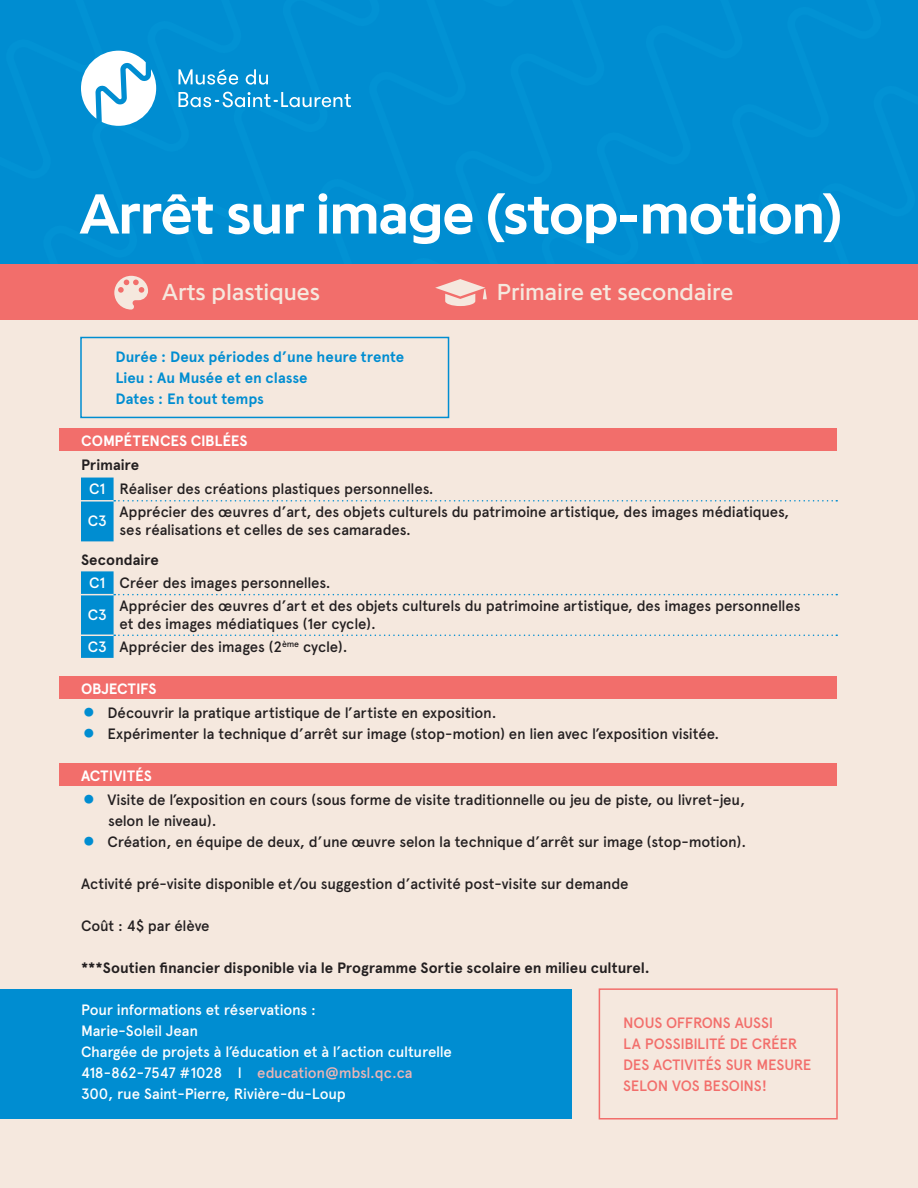
<style>
.page{position:relative;width:918px;height:1188px;background:#fff}
.page>*{position:absolute;margin:0;border:0;box-sizing:border-box;transform-origin:0 0}
.t1{font:700 58.5px "Programme";letter-spacing:-.01em;color:#fff}
.t2{font:24px "Programme";color:#f5e8de}
.t3{font:500 15px "Apercu";letter-spacing:-.015em;color:#231f20}
.t4{font:500 15px "Apercu";letter-spacing:-.015em;color:#fff}
.t5{font:700 15px "Apercu";letter-spacing:-.005em;color:#231f20}
.t6{font:700 15px "Apercu";color:#008dd1}
.t7{font:500 15px/21px "Apercu";letter-spacing:-.01em;color:#f26e6b}
.t8{font:500 15px "Apercu";letter-spacing:-.02em;color:#edb5b5}
.t9{font:700 15px "Apercu";color:#fff}
.s1{font-size:42px;color:#008dd1}
.s2{color:#fff}
</style>
<div class="page">
<div style="left:0;top:0;width:918px;height:264px;background:#008dd1"></div>
<div style="left:0;top:310px;width:918px;height:878px;background:#f5e8de"></div>
<div style="left:0;top:264px;width:918px;height:56px;background:#f26e6b"></div>
<div style="left:0;top:989px;width:572px;height:130px;background:#008dd1"></div>
<div style="left:599px;top:988px;width:239px;height:132px;border:2px solid #f26e6b"></div>
<svg style="left:114px;top:276px;width:34px;height:34px"></svg>
<svg style="left:435px;top:279px;width:52px;height:27px"></svg>
<div style="left:80px;top:337px;width:369px;height:81px;border:2px solid #008dd1"></div>
<div style="left:59px;top:429px;width:778px;height:22px;background:#f26e6b"></div>
<div style="left:59px;top:677px;width:778px;height:22px;background:#f26e6b"></div>
<div style="left:59px;top:763px;width:778px;height:23px;background:#f26e6b"></div>
<svg style="left:81px;top:478px;width:756px;height:63px"></svg>
<svg style="left:81px;top:571px;width:756px;height:87px"></svg>
<svg style="left:81px;top:51px;width:75px;height:75px"></svg>
<svg style="left:179px;top:69px;width:59px;height:16px"></svg>
<svg style="left:246px;top:69px;width:22px;height:16px"></svg>
<svg style="left:179px;top:92px;width:172px;height:15px;background:#45abdd"></svg>
<p class="t1" style="left:80px;top:183px;width:763px">Arrêt sur image (stop-motion)</p>
<p class="t2" style="left:162px;top:277px;width:159px">Arts plastiques</p>
<p class="t2" style="left:497px;top:277px;width:238px">Primaire et secondaire</p>
<p class="t6" style="left:116px;top:348px;width:290px">Durée : Deux périodes d’une heure trente</p>
<p class="t6" style="left:116px;top:369px;width:194px">Lieu : Au Musée et en classe</p>
<p class="t6" style="left:116px;top:390px;width:150px">Dates : En tout temps</p>
<p class="t9" style="left:81px;top:432px;width:168px">COMPÉTENCES CIBLÉES</p>
<p class="t5" style="left:81px;top:456px;width:60px">Primaire</p>
<p class="t4" style="left:89px;top:480px;width:18px">C1</p>
<p class="t3" style="left:120px;top:480px;width:316px">Réaliser des créations plastiques personnelles.</p>
<p class="t4" style="left:88px;top:512px;width:21px">C3</p>
<p class="t3" style="left:120px;top:503px;width:671px">Apprécier des œuvres d’art, des objets culturels du patrimoine artistique, des images médiatiques,</p>
<p class="t3" style="left:120px;top:521px;width:293px">ses réalisations et celles de ses camarades.</p>
<p class="t5" style="left:81px;top:551px;width:79px">Secondaire</p>
<p class="t4" style="left:89px;top:574px;width:18px">C1</p>
<p class="t3" style="left:120px;top:574px;width:212px">Créer des images personnelles.</p>
<p class="t4" style="left:88px;top:606px;width:21px">C3</p>
<p class="t3" style="left:120px;top:597px;width:682px">Apprécier des œuvres d’art et des objets culturels du patrimoine artistique, des images personnelles</p>
<p class="t3" style="left:120px;top:615px;width:258px">et des images médiatiques (1er cycle).</p>
<p class="t4" style="left:88px;top:638px;width:21px">C3</p>
<p class="t3" style="left:120px;top:638px;width:230px">Apprécier des images (2<sup>ème</sup> cycle).</p>
<p class="t9" style="left:81px;top:680px;width:77px">OBJECTIFS</p>
<p class="t3" style="left:81px;top:704px;width:417px"><span class="s1">•</span> Découvrir la pratique artistique de l’artiste en exposition.</p>
<p class="t3" style="left:81px;top:725px;width:640px"><span class="s1">•</span> Expérimenter la technique d’arrêt sur image (stop-motion) en lien avec l’exposition visitée.</p>
<p class="t9" style="left:81px;top:767px;width:72px">ACTIVITÉS</p>
<p class="t3" style="left:81px;top:791px;width:666px"><span class="s1">•</span> Visite de l’exposition en cours (sous forme de visite traditionnelle ou jeu de piste, ou livret-jeu,</p>
<p class="t3" style="left:108px;top:812px;width:110px">selon le niveau).</p>
<p class="t3" style="left:81px;top:833px;width:667px"><span class="s1">•</span> Création, en équipe de deux, d’une œuvre selon la technique d’arrêt sur image (stop-motion).</p>
<p class="t3" style="left:81px;top:875px;width:549px">Activité pré-visite disponible et/ou suggestion d’activité post-visite sur demande</p>
<p class="t3" style="left:81px;top:917px;width:130px">Coût : 4$ par élève</p>
<p class="t5" style="left:81px;top:959px;width:570px">***Soutien financier disponible via le Programme Sortie scolaire en milieu culturel.</p>
<p class="t4" style="left:81px;top:1001px;width:236px">Pour informations et réservations :</p>
<p class="t4" style="left:81px;top:1022px;width:119px">Marie-Soleil Jean</p>
<p class="t4" style="left:81px;top:1043px;width:373px">Chargée de projets à l’éducation et à l’action culturelle</p>
<p class="t8" style="left:81px;top:1064px;width:333px"><span class="s2">418-862-7547 #1028 l</span> education@mbsl.qc.ca</p>
<p class="t4" style="left:81px;top:1085px;width:266px">300, rue Saint-Pierre, Rivière-du-Loup</p>
<p class="t7" style="left:623px;top:1012px;width:152px">NOUS OFFRONS AUSSI</p>
<p class="t7" style="left:623px;top:1033px;width:190px">LA POSSIBILITÉ DE CRÉER<br>DES ACTIVITÉS SUR MESURE<br>SELON VOS BESOINS!</p>
</div>
